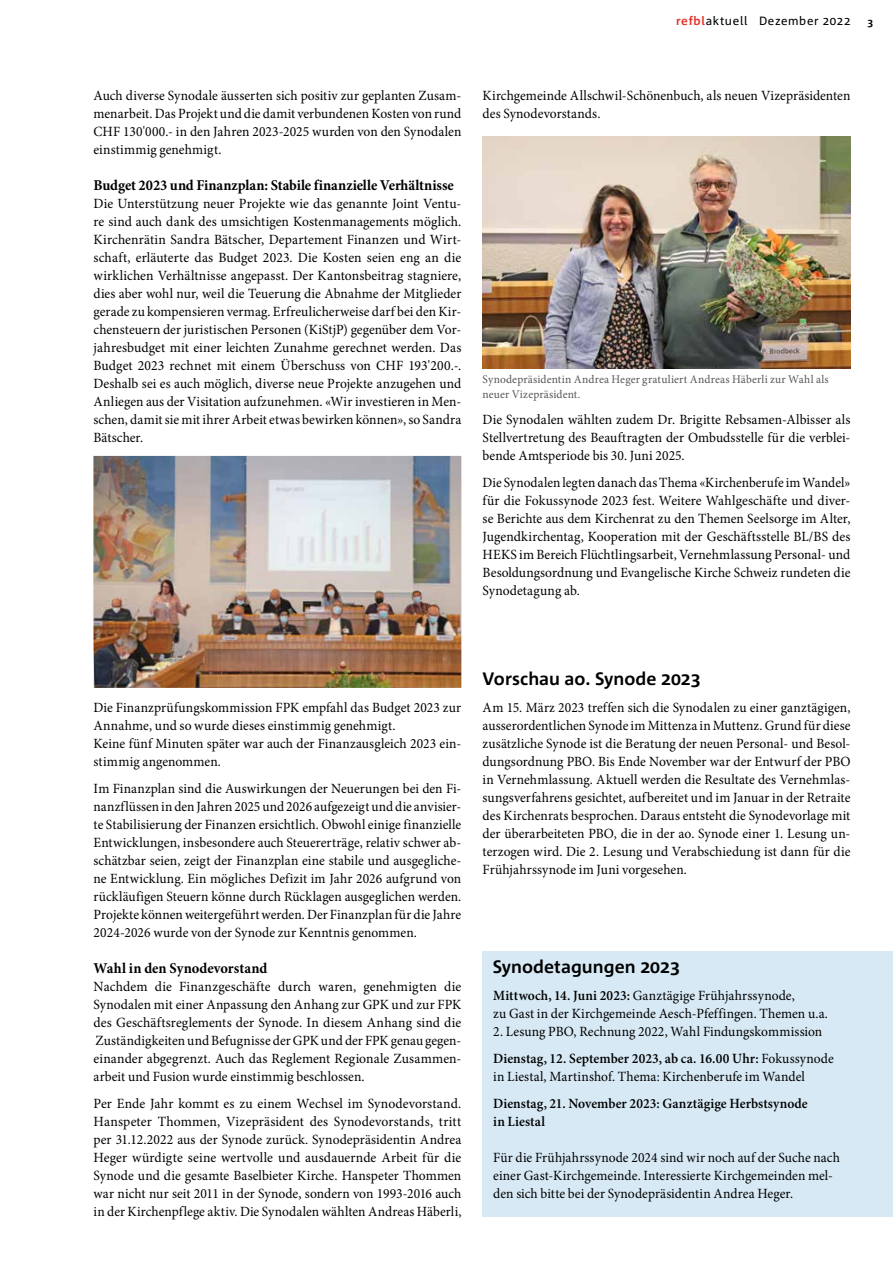
<style>
.page{position:relative;width:893px;height:1263px;background:#fff}
.page>*{position:absolute;margin:0;border:0;box-sizing:border-box;transform-origin:0 0}
.t1{font:700 18px "Corpid C1";letter-spacing:.005em;color:#000}
.t2{font:700 15px "Minion Pro";letter-spacing:-.005em;color:#000;scale:.96 1}
.t3{font:14.1px/18px "Minion Pro";letter-spacing:.005em;color:#000;scale:.96 1}
.t4{font:14.1px/18px "Minion Pro";letter-spacing:.005em;color:#000;text-align:justify}
.t5{font:14.1px/18px "Minion Pro";letter-spacing:.005em;color:#000;text-align:justify;scale:.95 1}
.t6{font:600 14.1px/18px "Minion Pro";letter-spacing:.005em;color:#000;scale:.96 1}
.t7{font:12px "Corpid C1";letter-spacing:.05em;color:#000}
.t8{font:11.7px/15px "Minion Pro";letter-spacing:.015em;color:#575756}
.t9{font:700 10.5px "Corpid C1";color:#000}
.s1{font-weight:700;color:#e63329}
.s2{font-weight:600}
</style>
<div class="page">
<div style="left:483px;top:951px;width:410px;height:265px;background:#d7e9f4"></div>
<img style="left:94px;top:456px;width:367px;height:232px">
<img style="left:483px;top:136px;width:367px;height:232px">
<p class="t7" style="left:676px;top:14px;width:176px"><span class="s1">refbl</span>aktuell Dezember 2022</p>
<p class="t9" style="left:867px;top:15px;width:7px">3</p>
<p class="t3" style="left:94px;top:87px;width:385px;text-align:justify">Auch diverse Synodale äusserten sich positiv zur geplanten Zusam&shy;menarbeit. Das Projekt und die damit verbundenen Kosten von rund CHF 130'000.- in den Jahren 2023-2025 wurden von den Synodalen einstimmig genehmigt.</p>
<p class="t2" style="left:94px;top:177px;width:377px">Budget 2023 und Finanzplan: Stabile finanzielle Verhältnisse</p>
<p class="t4" style="left:94px;top:195px;width:369px">Die Unterstützung neuer Projekte wie das genannte Joint Ventu&shy;re sind auch dank des umsichtigen Kostenmanagements möglich.<br>Kirchenrätin Sandra Bätscher, Departement Finanzen und Wirt&shy;schaft, erläuterte das Budget 2023. Die Kosten seien eng an die wirklichen Verhältnisse angepasst. Der Kantonsbeitrag stagniere, dies aber wohl nur, weil die Teuerung die Abnahme der Mitglieder gerade zu kompensieren vermag. Erfreulicherweise darf bei den Kir&shy;chensteuern der juristischen Personen (KiStjP) gegenüber dem Vor&shy;jahresbudget mit einer leichten Zunahme gerechnet werden. Das Budget 2023 rechnet mit einem Überschuss von CHF 193'200.-.<br>Deshalb sei es auch möglich, diverse neue Projekte anzugehen und Anliegen aus der Visitation aufzunehmen. «Wir investieren in Men&shy;schen, damit sie mit ihrer Arbeit etwas bewirken können», so Sandra Bätscher.</p>
<p class="t3" style="left:483px;top:87px;width:385px">Kirchgemeinde Allschwil-Schönenbuch, als neuen Vizepräsidenten des Synodevorstands.</p>
<p class="t8" style="left:483px;top:372px;width:348px">Synodepräsidentin Andrea Heger gratuliert Andreas Häberli zur Wahl als neuer Vizepräsident.</p>
<p class="t3" style="left:483px;top:411px;width:385px;text-align:justify">Die Synodalen wählten zudem Dr. Brigitte Rebsamen-Albisser als Stellvertretung des Beauftragten der Ombudsstelle für die verblei&shy;bende Amtsperiode bis 30. Juni 2025.</p>
<p class="t5" style="left:483px;top:474px;width:389px">Die Synodalen legten danach das Thema «Kirchenberufe im Wandel» für die Fokussynode 2023 fest. Weitere Wahlgeschäfte und diver&shy;se Berichte aus dem Kirchenrat zu den Themen Seelsorge im Alter, Jugendkirchentag, Kooperation mit der Geschäftsstelle BL/BS des HEKS im Bereich Flüchtlingsarbeit, Vernehmlassung Personal- und Besoldungsordnung und Evangelische Kirche Schweiz rundeten die Synodetagung ab.</p>
<p class="t3" style="left:94px;top:699px;width:385px">Die Finanzprüfungskommission FPK empfahl das Budget 2023 zur Annahme, und so wurde dieses einstimmig genehmigt.<br>Keine fünf Minuten später war auch der Finanzausgleich 2023 ein&shy;stimmig angenommen.</p>
<p class="t3" style="left:94px;top:780px;width:385px;text-align:justify">Im Finanzplan sind die Auswirkungen der Neuerungen bei den Fi&shy;nanzflüssen in den Jahren 2025 und 2026 aufgezeigt und die anvisier&shy;te Stabilisierung der Finanzen ersichtlich. Obwohl einige finanzielle Entwicklungen, insbesondere auch Steuererträge, relativ schwer ab&shy;schätzbar seien, zeigt der Finanzplan eine stabile und ausgegliche&shy;ne Entwicklung. Ein mögliches Defizit im Jahr 2026 aufgrund von rückläufigen Steuern könne durch Rücklagen ausgeglichen werden.<br>Projekte können weitergeführt werden. Der Finanzplan für die Jahre 2024-2026 wurde von der Synode zur Kenntnis genommen.</p>
<p class="t2" style="left:94px;top:960px;width:183px">Wahl in den Synodevorstand</p>
<p class="t4" style="left:94px;top:978px;width:369px">Nachdem die Finanzgeschäfte durch waren, genehmigten die Synodalen mit einer Anpassung den Anhang zur GPK und zur FPK des Geschäftsreglements der Synode. In diesem Anhang sind die Zuständigkeiten und Befugnisse der GPK und der FPK genau gegen&shy;einander abgegrenzt. Auch das Reglement Regionale Zusammen&shy;arbeit und Fusion wurde einstimmig beschlossen.</p>
<p class="t4" style="left:94px;top:1095px;width:369px">Per Ende Jahr kommt es zu einem Wechsel im Synodevorstand.<br>Hanspeter Thommen, Vizepräsident des Synodevorstands, tritt per 31.12.2022 aus der Synode zurück. Synodepräsidentin Andrea Heger würdigte seine wertvolle und ausdauernde Arbeit für die Synode und die gesamte Baselbieter Kirche. Hanspeter Thommen war nicht nur seit 2011 in der Synode, sondern von 1993-2016 auch in der Kirchenpflege aktiv. Die Synodalen wählten Andreas Häberli,</p>
<p class="t1" style="left:483px;top:668px;width:220px">Vorschau ao. Synode 2023</p>
<p class="t3" style="left:483px;top:699px;width:385px;text-align:justify">Am 15. März 2023 treffen sich die Synodalen zu einer ganztägigen, ausserordentlichen Synode im Mittenza in Muttenz. Grund für diese zusätzliche Synode ist die Beratung der neuen Personal- und Besol&shy;dungsordnung PBO. Bis Ende November war der Entwurf der PBO in Vernehmlassung. Aktuell werden die Resultate des Vernehmlas&shy;sungsverfahrens gesichtet, aufbereitet und im Januar in der Retraite des Kirchenrats besprochen. Daraus entsteht die Synodevorlage mit der überarbeiteten PBO, die in der ao. Synode einer 1. Lesung un&shy;terzogen wird. Die 2. Lesung und Verabschiedung ist dann für die Frühjahrssynode im Juni vorgesehen.</p>
<p class="t1" style="left:493px;top:956px;width:189px">Synodetagungen 2023</p>
<p class="t3" style="left:493px;top:987px;width:350px"><span class="s2">Mittwoch, 14. Juni 2023:</span> Ganztägige Frühjahrssynode,<br>zu Gast in der Kirchgemeinde Aesch-Pfeffingen. Themen u.a.</p>
<p class="t3" style="left:493px;top:1018px;width:356px;line-height:27px">2. Lesung PBO, Rechnung 2022, Wahl Findungskommission<br><span class="s2">Dienstag, 12. September 2023, ab ca. 16.00 Uhr:</span> Fokussynode</p>
<p class="t3" style="left:493px;top:1068px;width:326px">in Liestal, Martinshof. Thema: Kirchenberufe im Wandel</p>
<p class="t6" style="left:493px;top:1095px;width:329px">Dienstag, 21. November 2023: Ganztägige Herbstsynode in Liestal</p>
<p class="t3" style="left:493px;top:1149px;width:363px">Für die Frühjahrssynode 2024 sind wir noch auf der Suche nach einer Gast-Kirchgemeinde. Interessierte Kirchgemeinden mel&shy;den sich bitte bei der Synodepräsidentin Andrea Heger.</p>
</div>
